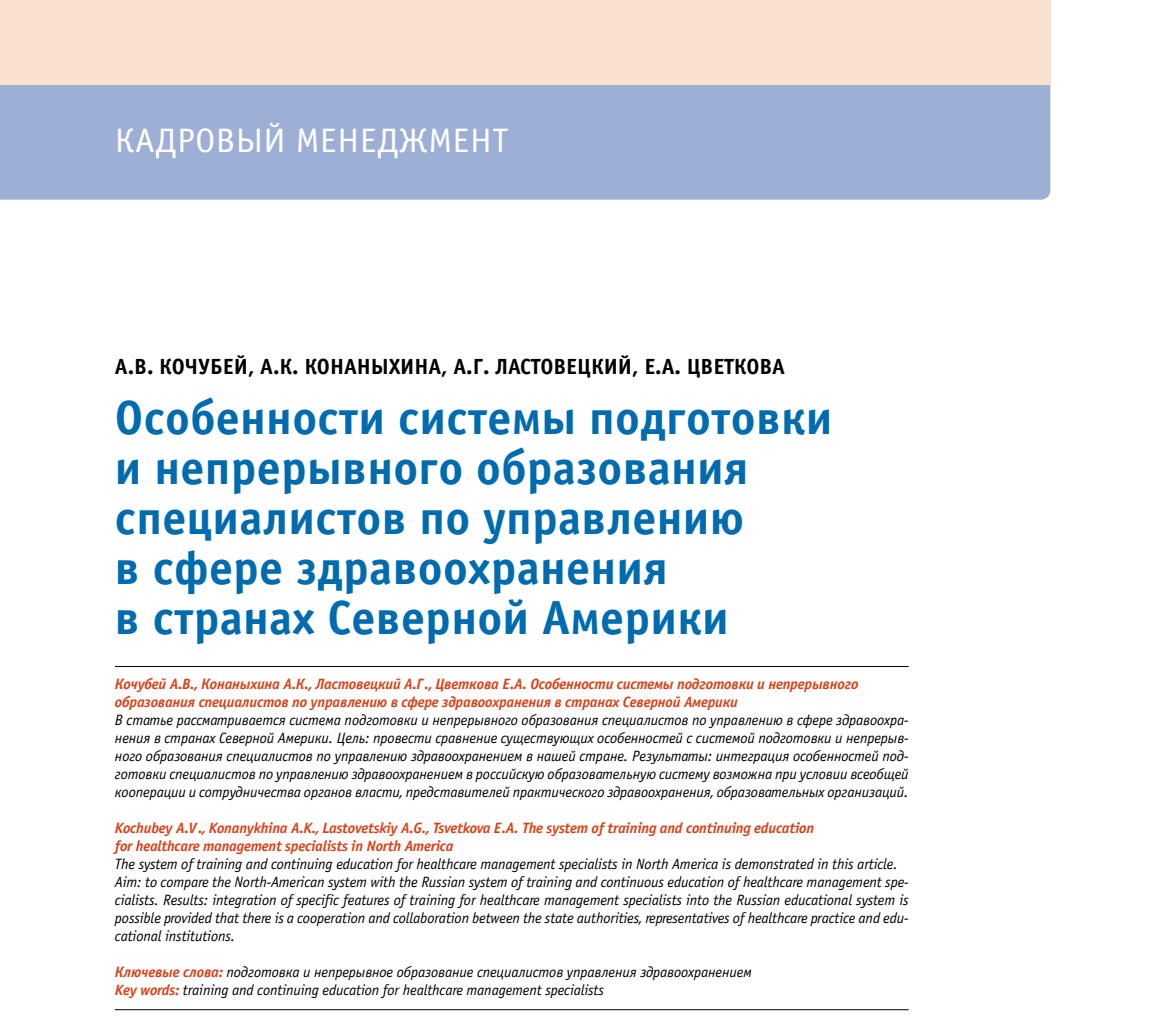
<style>
.page{position:relative;width:1162px;height:1026px;background:#fff}
.page>*{position:absolute;margin:0;border:0;box-sizing:border-box;transform-origin:0 0}
.t1{font:700 48px/50px "Officina Sans C";letter-spacing:.005em;color:#006baf}
.t2{font:34px "Officina Sans C";letter-spacing:.01em;color:#fff;scale:1.05 1}
.t3{font:700 22px "Officina Sans C";color:#000}
.t4{font:italic 15px/18px "Officina Sans C";letter-spacing:-.01em;color:#000}
.t5{font:italic 700 15px/18px "Officina Sans C";letter-spacing:-.015em;color:#d6441b}
.s1{font-weight:700;color:#d6441b}
</style>
<div class="page">
<div style="left:0;top:85px;width:1050px;height:115px;background:#9eafd5"></div>
<div style="left:0;top:0;width:1050px;height:85px;background:#fae0ce"></div>
<hr style="left:115px;top:666px;width:794px;height:1px;background:#000">
<hr style="left:115px;top:1009px;width:794px;height:1px;background:#000">
<h2 class="t2" style="left:115px;top:128px;width:376px">КАДРОВЫЙ МЕНЕДЖМЕНТ</h2>
<h3 class="t3" style="left:115px;top:359px;width:672px">А.В. КОЧУБЕЙ, А.К. КОНАНЫХИНА, А.Г. ЛАСТОВЕЦКИЙ, Е.А. ЦВЕТКОВА</h3>
<h1 class="t1" style="left:115px;top:398px;width:719px">Особенности системы подготовки и непрерывного образования специалистов по управлению<br>в сфере здравоохранения<br>в странах Северной Америки</h1>
<p class="t5" style="left:115px;top:676px;width:745px">Кочубей А.В., Конаныхина А.К., Ластовецкий А.Г., Цветкова Е.А. Особенности системы подготовки и непрерывного образования специалистов по управлению в сфере здравоохранения в странах Северной Америки</p>
<p class="t4" style="left:115px;top:712px;width:795px;text-align:justify">В статье рассматривается система подготовки и непрерывного образования специалистов по управлению в сфере здравоохра&shy;нения в странах Северной Америки. Цель: провести сравнение существующих особенностей с системой подготовки и непрерыв&shy;ного образования специалистов по управлению здравоохранением в нашей стране. Результаты: интеграция особенностей под&shy;готовки специалистов по управлению здравоохранением в российскую образовательную систему возможна при условии всеобщей кооперации и сотрудничества органов власти, представителей практического здравоохранения, образовательных организаций.</p>
<p class="t5" style="left:115px;top:820px;width:701px">Kochubey A.V., Konanykhina A.K., Lastovetskiy A.G., Tsvetkova E.A. The system of training and continuing education for healthcare management specialists in North America</p>
<p class="t4" style="left:115px;top:856px;width:795px">The system of training and continuing education for healthcare management specialists in North America is demonstrated in this article.<br>Aim: to compare the North-American system with the Russian system of training and continuous education of healthcare management spe&shy;cialists. Results: integration of specific features of training for healthcare management specialists into the Russian educational system is possible provided that there is a cooperation and collaboration between the state authorities, representatives of healthcare practice and edu&shy;cational institutions.</p>
<p class="t4" style="left:115px;top:964px;width:638px"><span class="s1">Ключевые слова:</span> подготовка и непрерывное образование специалистов управления здравоохранением<br><span class="s1">Key words:</span> training and continuing education for healthcare management specialists</p>
</div>
